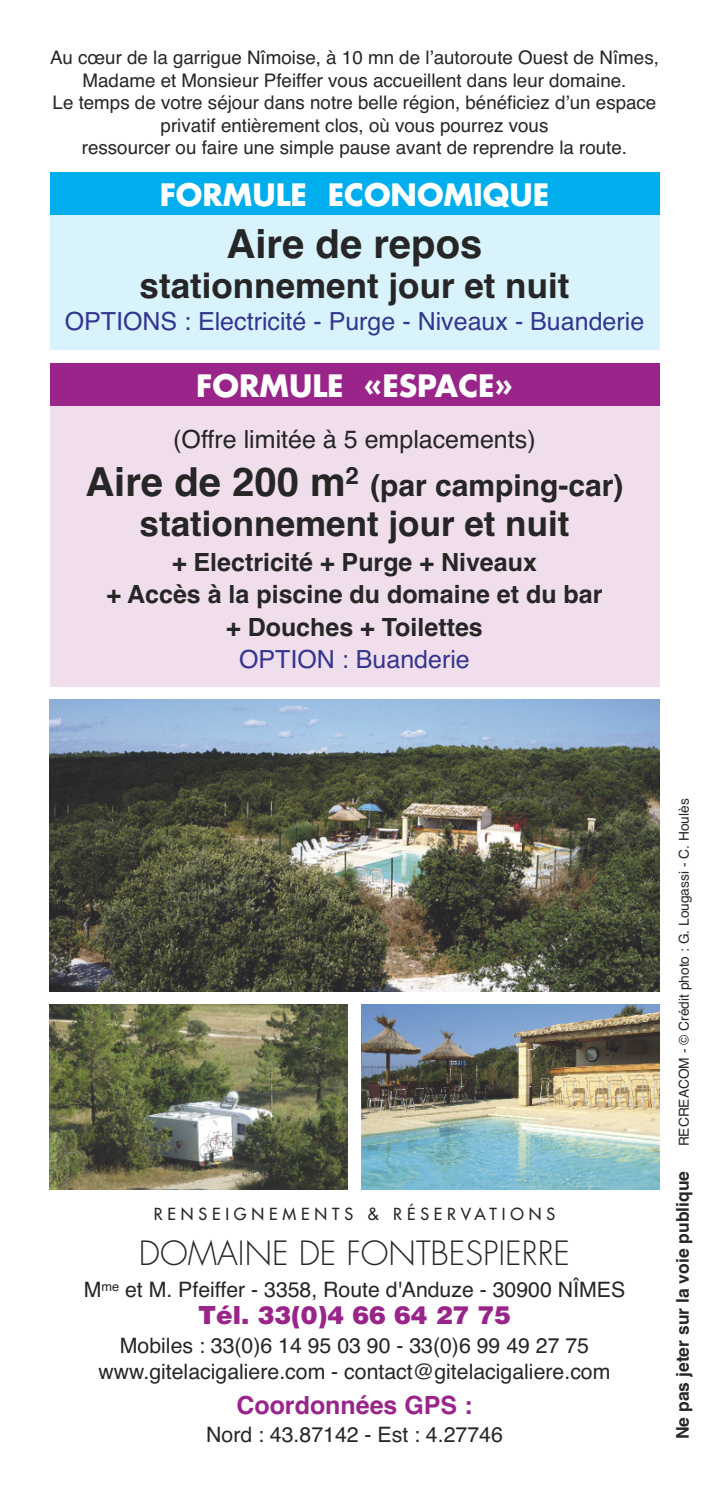
<style>
.page{position:relative;width:709px;height:1489px;background:#fff}
.page>*{position:absolute;margin:0;border:0;box-sizing:border-box;transform-origin:0 0}
.t1{font:700 40px "Helvetica";color:#272627}
.t2{font:700 35px "Helvetica";color:#272627}
.t3{font:300 32.5px "Futura";color:#272627}
.t4{font:700 30px "Futura";color:#fff}
.t5{font:700 30px "Helvetica";color:#272627}
.t6{font:700 25px/32.5px "Helvetica";color:#272627;text-align:center}
.t7{font:25px "Helvetica";color:#34368f}
.t8{font:25px "Helvetica";color:#272627}
.t9{font:900 25px "Helvetica";color:#9a258a}
.t10{font:700 25px "Helvetica";color:#9a258a}
.t11{font:21.25px/25.5px "Helvetica";color:#272627;text-align:center}
.t12{font:18.75px/22.5px "Helvetica";color:#272627;text-align:center}
.t13{font:700 17.5px "Helvetica";color:#272627}
.t14{font:16.25px "Futura";letter-spacing:.3em;color:#272627}
.t15{font:13.75px "Helvetica";color:#272627}
.s1{font-size:40px}
</style>
<div class="page">
<img style="left:50px;top:1004px;width:297px;height:184px">
<img style="left:361px;top:1004px;width:298px;height:184px">
<div style="left:50px;top:405px;width:609px;height:281px;background:#f0deed"></div>
<div style="left:50px;top:363px;width:609px;height:43px;background:#9a258a"></div>
<div style="left:50px;top:214px;width:609px;height:136px;background:#d9f3fc"></div>
<div style="left:50px;top:172px;width:609px;height:43px;background:#00aded"></div>
<img style="left:50px;top:699px;width:609px;height:292px">
<p class="t12" style="left:50px;top:46px;width:610px">Au cœur de la garrigue nîmoise, à 10 mn de l’autoroute Ouest de nîmes, Madame et Monsieur pfeiffer vous accueillent dans leur domaine.<br>Le temps de votre séjour dans notre belle région, bénéficiez d’un espace privatif entièrement clos, où vous pourrez vous<br>ressourcer ou faire une simple pause avant de reprendre la route.</p>
<h3 class="t4" style="left:160px;top:181px;width:391px">FORMULE ECONOMIQUE</h3>
<h1 class="t1" style="left:227px;top:221px;width:257px">Aire de repos</h1>
<h2 class="t2" style="left:139px;top:265px;width:431px">stationnement jour et nuit</h2>
<h3 class="t7" style="left:65px;top:307px;width:581px">OptiOns : Electricité - purge - niveaux - Buanderie</h3>
<h3 class="t4" style="left:196px;top:372px;width:318px">FORMULE «ESPACE»</h3>
<h3 class="t8" style="left:173px;top:424px;width:364px">(Offre limitée à 5 emplacements)</h3>
<h3 class="t5" style="left:85px;top:468px;width:539px"><span class="s1">Aire de 200 m</span><sup>2</sup> (par camping-car)</h3>
<h2 class="t2" style="left:139px;top:503px;width:431px">stationnement jour et nuit</h2>
<h3 class="t6" style="left:106px;top:546px;width:497px">+ Electricité + Purge + Niveaux<br>+ Accès à la piscine du domaine et du bar + Douches + Toilettes</h3>
<h3 class="t7" style="left:239px;top:644px;width:232px">OptiOn : Buanderie</h3>
<p class="t14" style="left:154px;top:1205px;width:403px">RENSEIGNEMENTS &amp; RÉSERVATIONS</p>
<h3 class="t3" style="left:139px;top:1238px;width:432px">DOMAINE DE FONTBESPIERRE</h3>
<p class="t11" style="left:84px;top:1277px;width:543px">M<sup>me</sup> et M. pfeiffer - 3358, Route d'Anduze - 30900 nÎMEs</p>
<h3 class="t9" style="left:198px;top:1306px;width:314px">Tél. 33(0)4 66 64 27 75</h3>
<p class="t11" style="left:98px;top:1332px;width:513px">Mobiles : 33(0)6 14 95 03 90 - 33(0)6 99 49 27 75 www.gitelacigaliere.com - contact@gitelacigaliere.com</p>
<h3 class="t10" style="left:236px;top:1390px;width:238px">Coordonnées GPS :</h3>
<p class="t11" style="left:206px;top:1421px;width:298px">nord : 43.87142 - Est : 4.27746</p>
<p class="t15" style="left:676px;top:1146px;width:349px;rotate:-90deg">RECREACOM - © Crédit photo : G. Lougassi - C. Houlès</p>
<p class="t13" style="left:672px;top:1439px;width:270px;rotate:-90deg">Ne pas jeter sur la voie publique</p>
</div>
